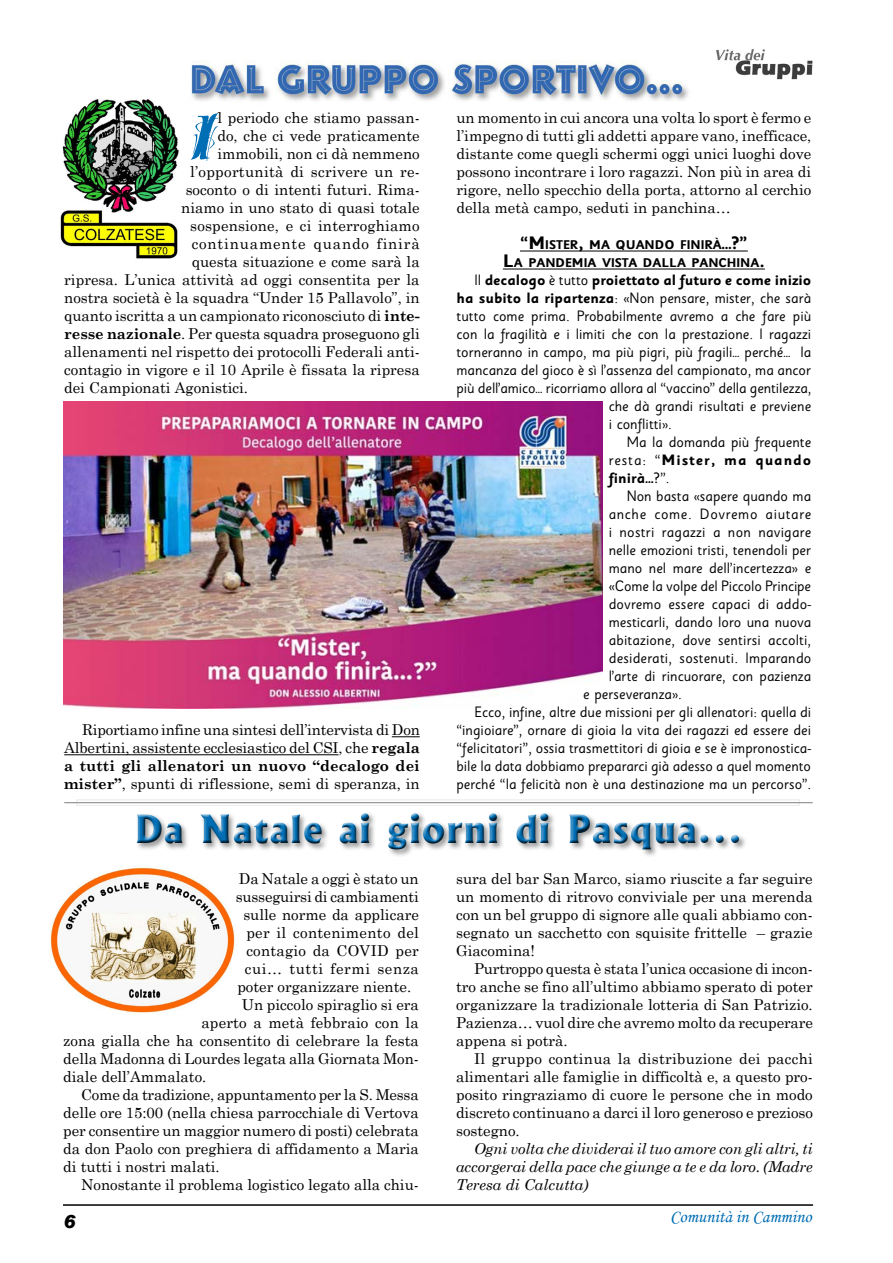
<style>
.page{position:relative;width:893px;height:1263px;background:#fff}
.page>*{position:absolute;margin:0;border:0;box-sizing:border-box;transform-origin:0 0}
.t1{font:68.55px "Hazel Let Plain";color:#006eb4}
.t2{font:800 37.5px "Albertus";letter-spacing:.04em;color:#006eb4}
.t3{font:18px "Monotype Corsiva";color:#006eb4}
.t4{font:italic 900 18px "Arial";color:#000}
.t5{font:15px/18px "Century Schoolbook";color:#000;text-align:justify}
.t6{font:15px "Sassoon Sans Std";color:#000}
.t7{font:italic 15px/18px "Century Schoolbook";letter-spacing:-.005em;color:#000;text-align:justify}
.t8{font:700 15px "Sassoon Sans Std";color:#000}
.t9{font:15px "Century Schoolbook";letter-spacing:.02em;color:#000}
.t10{font:15px "Century Schoolbook";letter-spacing:.055em;color:#000}
.t11{font:15px "Sassoon Sans Std";letter-spacing:.04em;color:#000}
.t12{font:700 15px "Sassoon Sans Std";letter-spacing:.06em;color:#000}
.t13{font:15px "Century Schoolbook";letter-spacing:.04em;color:#000}
.t14{font:700 12.6px/18px "Sassoon Sans Std";color:#000;text-align:center}
.s1{font-weight:700}
.s2{font-size:18px}
.s3{font-weight:400}
</style>
<div class="page">
<hr style="left:63px;top:1204px;width:750px;height:2px;background:#000">
<img style="left:63px;top:401px;width:540px;height:307px">
<img style="left:716px;top:49px;width:97px;height:31px">
<div style="left:76px;top:799px;width:724px;height:7px;border:1px solid #ececec"></div>
<hr style="left:64px;top:802px;width:749px;height:1px;background:#808080">
<img style="left:60px;top:99px;width:119px;height:160px">
<img style="left:191px;top:60px;width:498px;height:41px">
<svg style="left:392px;top:736px;width:28px;height:1px"></svg>
<hr style="left:64px;top:754px;width:274px;height:1px;background:#000">
<hr style="left:520px;top:251px;width:228px;height:1px;background:#000">
<hr style="left:503px;top:269px;width:262px;height:1px;background:#000">
<img style="left:50px;top:867px;width:185px;height:146px">
<div style="left:134px;top:813px;width:609px;height:40px;background:#000;opacity:.75"></div>
<h1 class="t1" style="left:192px;top:99px;width:27px">I</h1>
<p class="t5" style="left:217px;top:107px;width:204px">l periodo che stiamo passan-</p>
<p class="t5" style="left:217px;top:125px;width:204px">do, che ci vede praticamente</p>
<p class="t5" style="left:217px;top:143px;width:204px">immobili, non ci dà nemmeno</p>
<p class="t9" style="left:190px;top:159px;width:231px">l’opportunità di scrivere un re-</p>
<p class="t5" style="left:186px;top:179px;width:235px">soconto o di intenti futuri. Rima-</p>
<p class="t5" style="left:181px;top:197px;width:240px">niamo in uno stato di quasi totale</p>
<p class="t5" style="left:190px;top:215px;width:231px">sospensione, e ci interroghiamo</p>
<p class="t10" style="left:192px;top:231px;width:229px">continuamente quando finirà</p>
<p class="t5" style="left:192px;top:251px;width:229px">questa situazione e come sarà la</p>
<p class="t5" style="left:64px;top:269px;width:357px">ripresa. L’unica attività ad oggi consentita per la</p>
<p class="t5" style="left:64px;top:287px;width:357px">nostra società è la squadra “Under 15 Pallavolo”, in</p>
<p class="t5" style="left:64px;top:305px;width:357px">quanto iscritta a un campionato riconosciuto di <span class="s1">inte-</span></p>
<p class="t5" style="left:64px;top:323px;width:357px"><span class="s1">resse nazionale</span>. Per questa squadra proseguono gli</p>
<p class="t5" style="left:64px;top:341px;width:357px">allenamenti nel rispetto dei protocolli Federali anti-</p>
<p class="t5" style="left:64px;top:359px;width:357px">contagio in vigore e il 10 Aprile è fissata la ripresa</p>
<p class="t5" style="left:64px;top:377px;width:185px">dei Campionati Agonistici.</p>
<p class="t5" style="left:64px;top:719px;width:357px;text-indent:18px">Riportiamo infine una sintesi dell’intervista di Don Albertini, assistente ecclesiastico del CSI, che <span class="s1">regala a tutti gli allenatori un nuovo “decalogo dei mister”</span>, spunti di riflessione, semi di speranza, in</p>
<p class="t5" style="left:456px;top:107px;width:356px">un momento in cui ancora una volta lo sport è fermo e l’impegno di tutti gli addetti appare vano, inefficace, distante come quegli schermi oggi unici luoghi dove possono incontrare i loro ragazzi. Non più in area di rigore, nello specchio della porta, attorno al cerchio della metà campo, seduti in panchina…</p>
<p class="t14" style="left:503px;top:236px;width:263px"><span class="s2">“M</span>ISTER<span class="s2">,</span> MA QUANDO FINIRÀ<span class="s2">…?”<br>L</span>A PANDEM IA VISTA DALLA PANCHINA<span class="s2">.</span></p>
<p class="t8" style="left:474px;top:271px;width:338px"><span class="s3">Il</span> decalogo <span class="s3">è tutto</span> proiettato al futuro e come inizio</p>
<p class="t6" style="left:456px;top:289px;width:356px"><span class="s1">ha subito la ripartenza</span>: «Non pensare, mister, che sarà</p>
<p class="t6" style="left:456px;top:307px;width:356px">tutto come prima. Probabilmente avremo a che fare più</p>
<p class="t6" style="left:456px;top:325px;width:356px">con la fragilità e i limiti che con la prestazione. I ragazzi</p>
<p class="t6" style="left:456px;top:343px;width:356px">torneranno in campo, ma più pigri, più fragili… perché… la</p>
<p class="t6" style="left:456px;top:361px;width:356px">mancanza del gioco è sì l’assenza del campionato, ma ancor</p>
<p class="t6" style="left:456px;top:379px;width:357px">più dell’amico… ricorriamo allora al “vaccino” della gentilezza,</p>
<p class="t6" style="left:609px;top:397px;width:204px">che dà grandi risultati e previene</p>
<p class="t6" style="left:609px;top:415px;width:65px">i conflitti».</p>
<p class="t6" style="left:627px;top:433px;width:186px">Ma la domanda più frequente</p>
<p class="t12" style="left:609px;top:451px;width:204px"><span class="s3">resta: “</span>Mister, ma quando</p>
<p class="t8" style="left:609px;top:469px;width:62px">finirà…<span class="s3">?”.</span></p>
<p class="t6" style="left:627px;top:487px;width:186px">Non basta «sapere quando ma</p>
<p class="t11" style="left:609px;top:505px;width:204px">anche come. Dovremo aiutare</p>
<p class="t6" style="left:609px;top:523px;width:204px">i nostri ragazzi a non navigare</p>
<p class="t6" style="left:609px;top:541px;width:204px">nelle emozioni tristi, tenendoli per</p>
<p class="t6" style="left:609px;top:559px;width:204px">mano nel mare dell’incertezza» e</p>
<p class="t6" style="left:609px;top:577px;width:204px">«Come la volpe del Piccolo Principe</p>
<p class="t6" style="left:609px;top:595px;width:204px">dovremo essere capaci di addo-</p>
<p class="t6" style="left:609px;top:613px;width:204px">mesticarli, dando loro una nuova</p>
<p class="t6" style="left:609px;top:631px;width:204px">abitazione, dove sentirsi accolti,</p>
<p class="t6" style="left:609px;top:649px;width:204px">desiderati, sostenuti. Imparando</p>
<p class="t6" style="left:609px;top:667px;width:204px">l’arte di rincuorare, con pazienza</p>
<p class="t6" style="left:583px;top:685px;width:100px">e perseveranza».</p>
<p class="t6" style="left:474px;top:703px;width:338px">Ecco, infine, altre due missioni per gli allenatori: quella di</p>
<p class="t6" style="left:456px;top:721px;width:356px">“ingioiare”, ornare di gioia la vita dei ragazzi ed essere dei</p>
<p class="t6" style="left:456px;top:739px;width:356px">“felicitatori”, ossia trasmettitori di gioia e se è impronostica-</p>
<p class="t6" style="left:456px;top:757px;width:356px">bile la data dobbiamo prepararci già adesso a quel momento</p>
<p class="t6" style="left:456px;top:775px;width:356px">perché “la felicità non è una destinazione ma un percorso”.</p>
<h2 class="t2" style="left:134px;top:805px;width:610px">Da Natale ai giorni di Pasqua...</h2>
<p class="t5" style="left:239px;top:869px;width:181px">Da Natale a oggi è stato un</p>
<p class="t5" style="left:236px;top:887px;width:185px">susseguirsi di cambiamenti</p>
<p class="t5" style="left:243px;top:905px;width:177px">sulle norme da applicare</p>
<p class="t9" style="left:246px;top:920px;width:174px">per il contenimento del</p>
<p class="t5" style="left:246px;top:941px;width:174px">contagio da COVID per</p>
<p class="t13" style="left:245px;top:956px;width:176px">cui… tutti fermi senza</p>
<p class="t5" style="left:237px;top:977px;width:175px">poter organizzare niente.</p>
<p class="t5" style="left:242px;top:995px;width:178px">Un piccolo spiraglio si era</p>
<p class="t5" style="left:201px;top:1013px;width:219px">aperto a metà febbraio con la</p>
<p class="t5" style="left:63px;top:1031px;width:357px">zona gialla che ha consentito di celebrare la festa</p>
<p class="t5" style="left:63px;top:1049px;width:357px">della Madonna di Lourdes legata alla Giornata Mon-</p>
<p class="t5" style="left:63px;top:1067px;width:145px">diale dell’Ammalato.</p>
<p class="t5" style="left:81px;top:1085px;width:339px">Come da tradizione, appuntamento per la S. Messa</p>
<p class="t5" style="left:63px;top:1103px;width:357px">delle ore 15:00 (nella chiesa parrocchiale di Vertova</p>
<p class="t5" style="left:63px;top:1121px;width:357px">per consentire un maggior numero di posti) celebrata</p>
<p class="t5" style="left:63px;top:1139px;width:357px">da don Paolo con preghiera di affidamento a Maria</p>
<p class="t5" style="left:63px;top:1157px;width:158px">di tutti i nostri malati.</p>
<p class="t5" style="left:81px;top:1175px;width:339px">Nonostante il problema logistico legato alla chiu-</p>
<p class="t5" style="left:456px;top:869px;width:358px">sura del bar San Marco, siamo riuscite a far seguire un momento di ritrovo conviviale per una merenda con un bel gruppo di signore alle quali abbiamo con&shy;segnato un sacchetto con squisite frittelle – grazie Giacomina!</p>
<p class="t5" style="left:456px;top:959px;width:358px;text-indent:18px">Purtroppo questa è stata l’unica occasione di incon&shy;tro anche se fino all’ultimo abbiamo sperato di poter organizzare la tradizionale lotteria di San Patrizio.<br>Pazienza… vuol dire che avremo molto da recuperare appena si potrà.</p>
<p class="t5" style="left:456px;top:1049px;width:358px;text-indent:18px">Il gruppo continua la distribuzione dei pacchi alimentari alle famiglie in difficoltà e, a questo pro&shy;posito ringraziamo di cuore le persone che in modo discreto continuano a darci il loro generoso e prezioso sostegno.</p>
<p class="t7" style="left:456px;top:1139px;width:358px;text-indent:18px">Ogni volta che dividerai il tuo amore con gli altri, ti accorgerai della pace che giunge a te e da loro. (Madre Teresa di Calcutta)</p>
<p class="t4" style="left:64px;top:1210px;width:14px">6</p>
<p class="t3" style="left:670px;top:1206px;width:143px">Comunità in Cammino</p>
</div>
